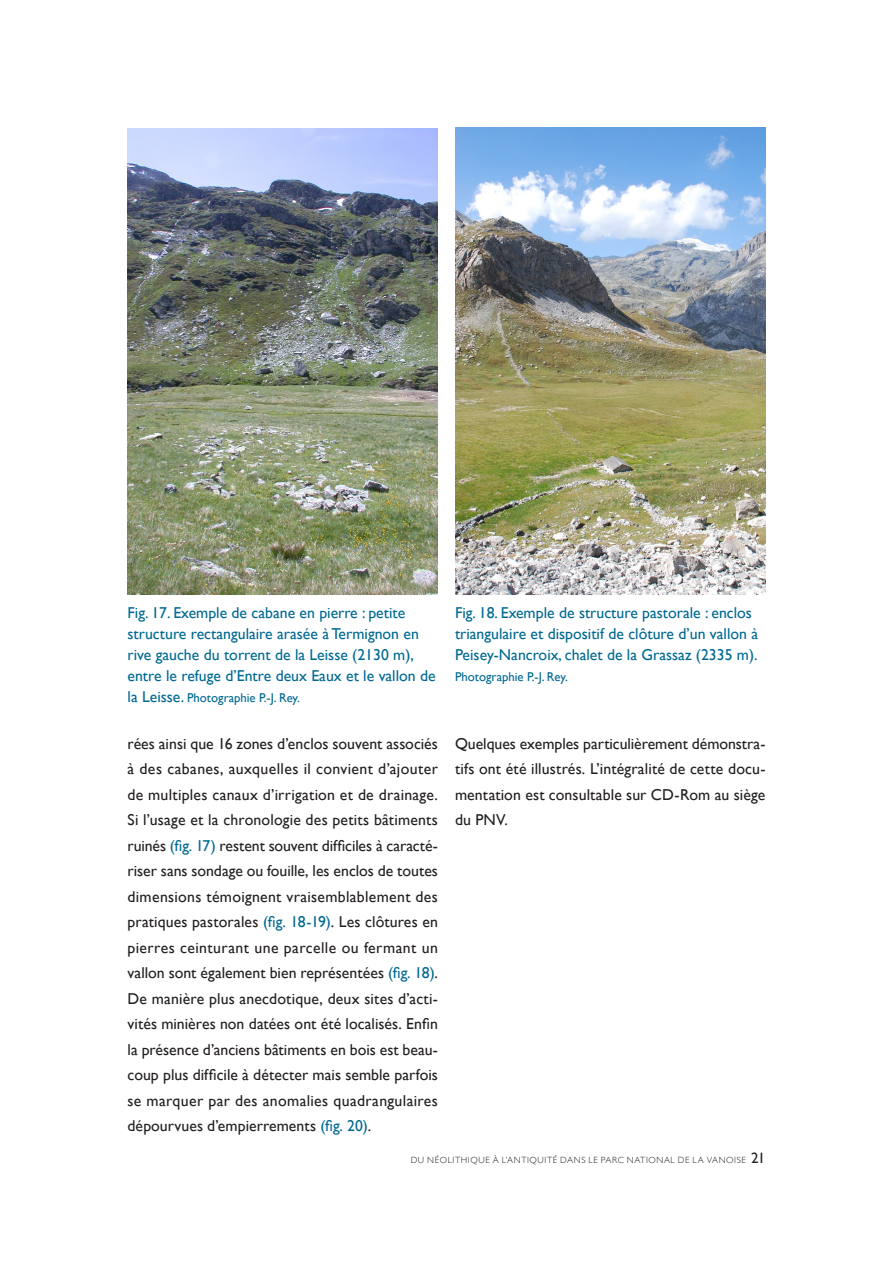
<style>
.page{position:relative;width:893px;height:1263px;background:#fff}
.page>*{position:absolute;margin:0;border:0;box-sizing:border-box;transform-origin:0 0}
.t1{font:15.75px/25.5px "Gill Sans";letter-spacing:.01em;color:#231f20;text-align:justify}
.Légende{font:15.75px/21px "Gill Sans";color:#006991}
.Légende-2{font:12.75px "Gill Sans";color:#006991}
.t2{font:300 9px "Gill Sans";letter-spacing:.065em;color:#231f20}
.s1{font-size:15.75px}
.s2{color:#006991}
.s3{font-weight:400;font-size:15px}
</style>
<div class="page">
<img style="left:128px;top:128px;width:310px;height:466px">
<img style="left:455px;top:128px;width:310px;height:466px">
<p class="Légende" style="left:128px;top:602px;width:310px">Fig. 17. Exemple de cabane en pierre : petite structure rectangulaire arasée à Termignon en rive gauche du torrent de la Leisse (2130 m), entre le refuge d’Entre deux Eaux et le vallon de</p>
<p class="Légende-2" style="left:128px;top:690px;width:174px"><span class="s1">la Leisse.</span> Photographie P.-J. Rey.</p>
<p class="Légende" style="left:455px;top:602px;width:305px">Fig. 18. Exemple de structure pastorale : enclos triangulaire et dispositif de clôture d’un vallon à<br>Peisey-Nancroix, chalet de la Grassaz (2335 m).</p>
<p class="Légende-2" style="left:455px;top:669px;width:114px">Photographie P.-J. Rey.</p>
<p class="t1" style="left:128px;top:730px;width:312px">rées ainsi que 16 zones d’enclos souvent associés à des cabanes, auxquelles il convient d’ajouter de multiples canaux d’irrigation et de drainage.<br>Si l’usage et la chronologie des petits bâtiments ruinés <span class="s2">(fig. 17)</span> restent souvent difficiles à caracté&shy;riser sans sondage ou fouille, les enclos de toutes dimensions témoignent vraisemblablement des pratiques pastorales <span class="s2">(fig. 18-19)</span>. Les clôtures en pierres ceinturant une parcelle ou fermant un vallon sont également bien représentées <span class="s2">(fig. 18)</span>.<br>De manière plus anecdotique, deux sites d’acti&shy;vités minières non datées ont été localisés. Enfin la présence d’anciens bâtiments en bois est beau&shy;coup plus difficile à détecter mais semble parfois se marquer par des anomalies quadrangulaires dépourvues d’empierrements <span class="s2">(fig. 20)</span>.</p>
<p class="t1" style="left:455px;top:730px;width:312px">Quelques exemples particulièrement démonstra&shy;tifs ont été illustrés. L’intégralité de cette docu&shy;mentation est consultable sur CD-Rom au siège du PNV.</p>
<p class="t2" style="left:411px;top:1153px;width:356px">DU NÉOLITHIQUE À L’ANTIQUITÉ DANS LE PARC NATIONAL DE LA VANOISE <span class="s3">21</span></p>
</div>
